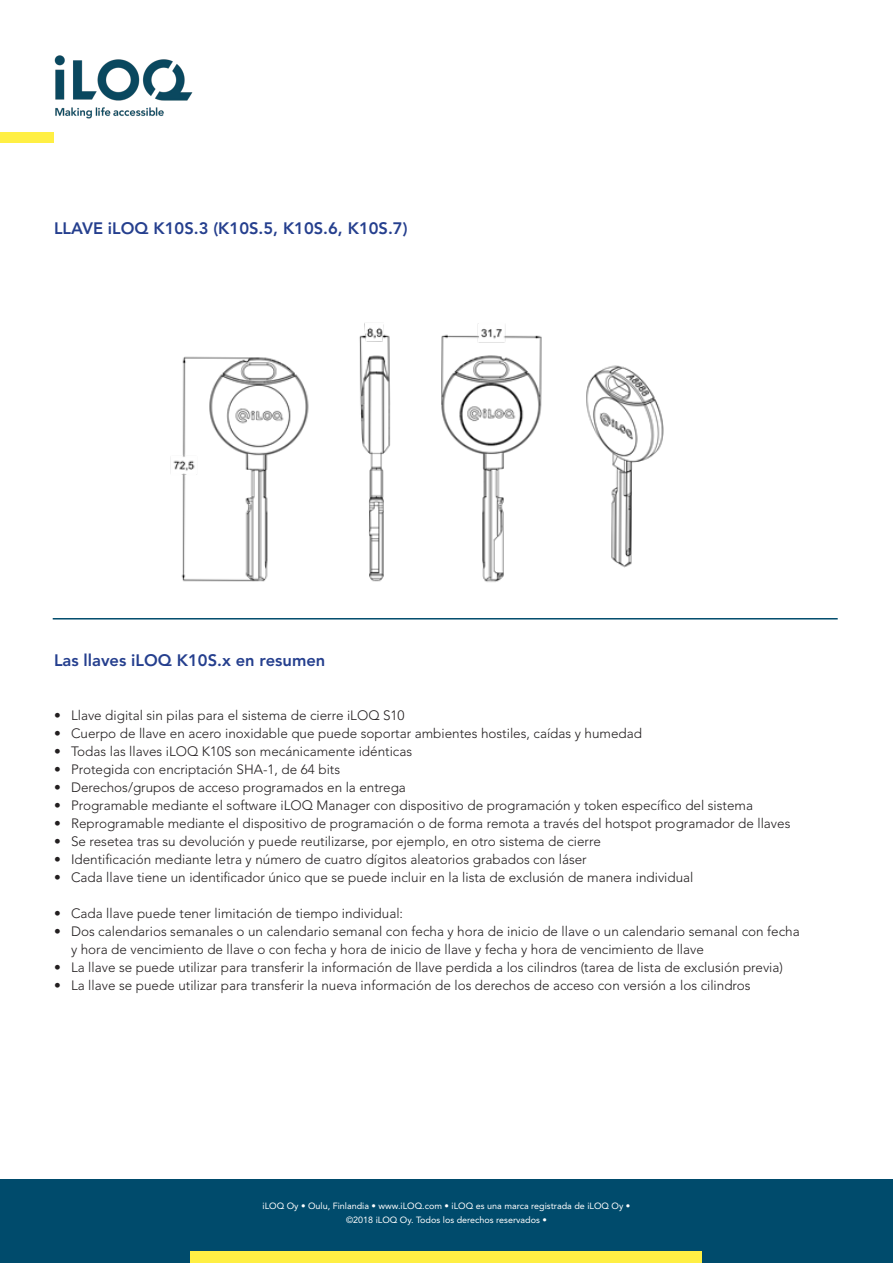
<style>
.page{position:relative;width:893px;height:1263px;background:#fff}
.page>*{position:absolute;margin:0;border:0;box-sizing:border-box;transform-origin:0 0}
.Otsikko{font:800 16.5px "Avenir LT Std";color:#253f8e}
.t1{font:300 13.5px/18px "Avenir LT Std";color:#231f20}
.t2{font:9px/13.5px "Avenir LT Std";color:#fff;text-align:center}
</style>
<div class="page">
<img style="left:54px;top:55px;width:139px;height:64px">
<div style="left:0;top:132px;width:54px;height:11px;background:#ffef44"></div>
<div style="left:0;top:1179px;width:893px;height:84px;background:#004b6c"></div>
<div style="left:191px;top:1252px;width:511px;height:11px;background:#ffef44"></div>
<img style="left:170px;top:323px;width:494px;height:259px">
<hr style="left:53px;top:618px;width:785px;height:1px;background:#004b6c">
<p class="Otsikko" style="left:54px;top:219px;width:355px">LLAVE iLOQ K10S.3 (K10S.5, K10S.6, K10S.7)</p>
<p class="Otsikko" style="left:54px;top:651px;width:273px">Las llaves iLOQ K10S.x en resumen</p>
<p class="t1" style="left:54px;top:706px;width:352px">• Llave digital sin pilas para el sistema de cierre iLOQ S10</p>
<p class="t1" style="left:54px;top:724px;width:590px">• Cuerpo de llave en acero inoxidable que puede soportar ambientes hostiles, caídas y humedad</p>
<p class="t1" style="left:54px;top:742px;width:360px">• Todas las llaves iLOQ K10S son mecánicamente idénticas</p>
<p class="t1" style="left:54px;top:760px;width:288px">• Protegida con encriptación SHA-1, de 64 bits</p>
<p class="t1" style="left:54px;top:778px;width:353px">• Derechos/grupos de acceso programados en la entrega</p>
<p class="t1" style="left:54px;top:796px;width:701px">• Programable mediante el software iLOQ Manager con dispositivo de programación y token específico del sistema</p>
<p class="t1" style="left:54px;top:814px;width:738px">• Reprogramable mediante el dispositivo de programación o de forma remota a través del hotspot programador de llaves</p>
<p class="t1" style="left:54px;top:832px;width:548px">• Se resetea tras su devolución y puede reutilizarse, por ejemplo, en otro sistema de cierre</p>
<p class="t1" style="left:54px;top:850px;width:534px">• Identificación mediante letra y número de cuatro dígitos aleatorios grabados con láser</p>
<p class="t1" style="left:54px;top:868px;width:641px">• Cada llave tiene un identificador único que se puede incluir en la lista de exclusión de manera individual</p>
<p class="t1" style="left:54px;top:904px;width:351px">• Cada llave puede tener limitación de tiempo individual:</p>
<p class="t1" style="left:71px;top:922px;width:730px;text-indent:-17px">• Dos calendarios semanales o un calendario semanal con fecha y hora de inicio de llave o un calendario semanal con fecha y hora de vencimiento de llave o con fecha y hora de inicio de llave y fecha y hora de vencimiento de llave</p>
<p class="t1" style="left:54px;top:958px;width:731px">• La llave se puede utilizar para transferir la información de llave perdida a los cilindros (tarea de lista de exclusión previa)</p>
<p class="t1" style="left:54px;top:976px;width:698px">• La llave se puede utilizar para transferir la nueva información de los derechos de acceso con versión a los cilindros</p>
<p class="t2" style="left:263px;top:1199px;width:369px">iLOQ Oy • Oulu, Finlandia • www.iLOQ.com • iLOQ es una marca registrada de iLOQ Oy • ©2018 iLOQ Oy. Todos los derechos reservados •</p>
</div>
